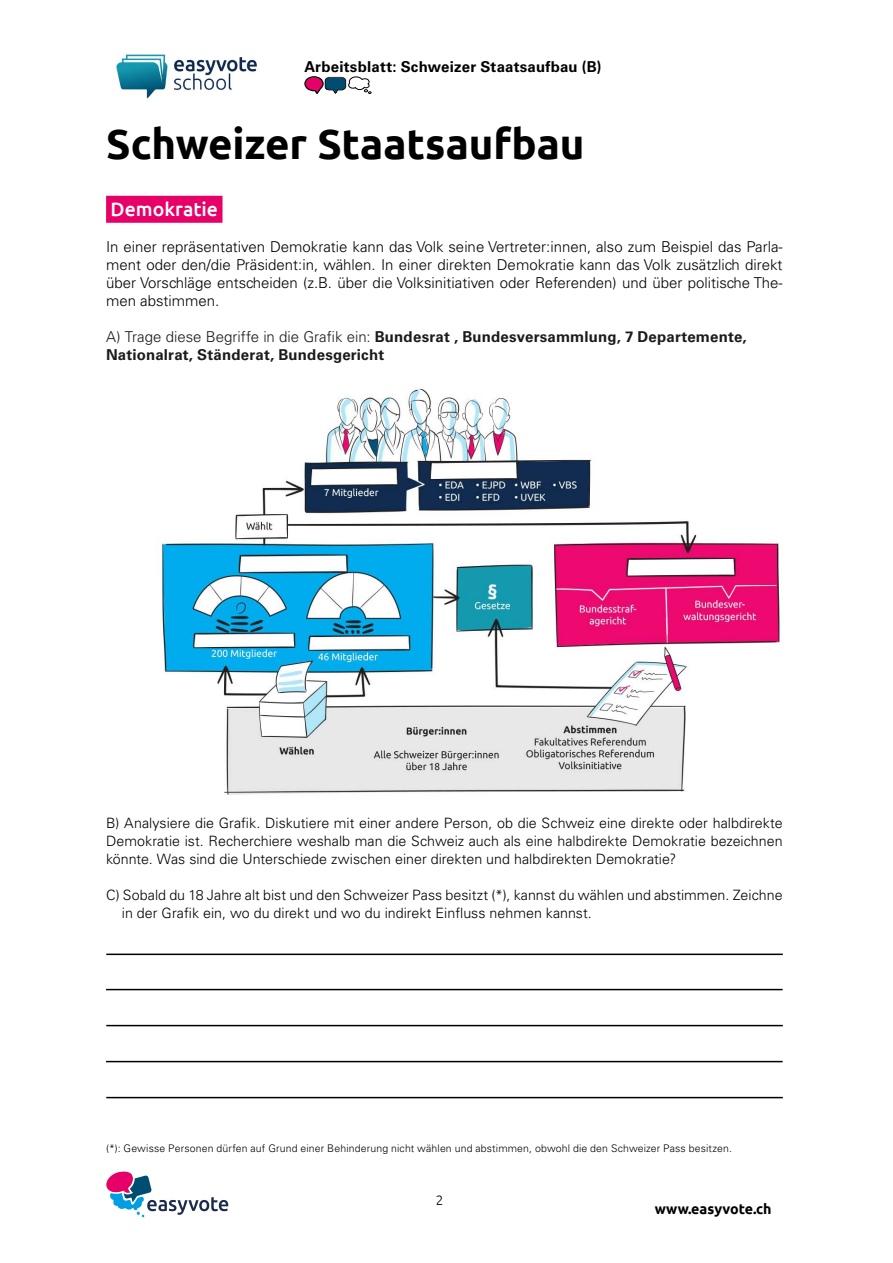
<style>
.page{position:relative;width:893px;height:1263px;background:#fff}
.page>*{position:absolute;margin:0;border:0;box-sizing:border-box;transform-origin:0 0}
.t1{font:700 42px "Ubuntu";letter-spacing:-.005em;color:#000}
.t2{font:500 19.5px "Ubuntu";color:#fff}
.t3{font:300 15px/18px "Univers LT Std";color:#000;text-align:justify}
.t4{font:700 15px/18px "Univers LT Std";letter-spacing:.015em;color:#1b1b1a}
.t5{font:700 15px "Univers LT Std";letter-spacing:.015em;color:#000}
.t6{font:300 14.25px/18px "Univers LT Std";color:#000;text-align:justify}
.t7{font:700 14.25px "Ubuntu";color:#000}
.t8{font:300 13.5px "Ubuntu";color:#000}
.t9{font:300 10.5px "Univers";letter-spacing:.015em;color:#000}
.s1{font-weight:300}
</style>
<div class="page">
<svg style="left:106px;top:1171px;width:122px;height:46px"></svg>
<img style="left:116px;top:54px;width:141px;height:45px">
<div style="left:106px;top:196px;width:116px;height:27px;background:#e60067"></div>
<hr style="left:106px;top:953px;width:677px;height:2px;background:#000">
<hr style="left:106px;top:989px;width:677px;height:1px;background:#000">
<hr style="left:106px;top:1025px;width:677px;height:1px;background:#000">
<hr style="left:106px;top:1061px;width:677px;height:1px;background:#000">
<hr style="left:106px;top:1097px;width:677px;height:1px;background:#000">
<svg style="left:304px;top:76px;width:67px;height:18px"></svg>
<img style="left:161px;top:388px;width:619px;height:407px">
<p class="t5" style="left:304px;top:58px;width:299px">Arbeitsblatt: Schweizer Staatsaufbau (B)</p>
<h1 class="t1" style="left:106px;top:118px;width:480px">Schweizer Staatsaufbau</h1>
<h2 class="t2" style="left:111px;top:197px;width:109px">Demokratie</h2>
<p class="t3" style="left:106px;top:238px;width:678px">In einer repräsentativen Demokratie kann das Volk seine Vertreter:innen, also zum Beispiel das Parla&shy;ment oder den/die Präsident:in, wählen. In einer direkten Demokratie kann das Volk zusätzlich direkt über Vorschläge entscheiden (z.B. über die Volksinitiativen oder Referenden) und über politische The&shy;men abstimmen.</p>
<p class="t4" style="left:106px;top:328px;width:642px"><span class="s1">A) Trage diese Begriffe in die Grafik ein:</span> Bundesrat , Bundesversammlung, 7 Departemente,<br>Nationalrat, Ständerat, Bundesgericht</p>
<p class="t6" style="left:106px;top:814px;width:678px">B) Analysiere die Grafik. Diskutiere mit einer andere Person, ob die Schweiz eine direkte oder halbdirekte Demokratie ist. Recherchiere weshalb man die Schweiz auch als eine halbdirekte Demokratie bezeichnen könnte. Was sind die Unterschiede zwischen einer direkten und halbdirekten Demokratie?</p>
<p class="t6" style="left:122px;top:886px;width:662px;text-indent:-16px">C) Sobald du 18 Jahre alt bist und den Schweizer Pass besitzt (*), kannst du wählen und abstimmen. Zeichne in der Grafik ein, wo du direkt und wo du indirekt Einfluss nehmen kannst.</p>
<p class="t9" style="left:106px;top:1142px;width:627px">(*): Gewisse Personen dürfen auf Grund einer Behinderung nicht wählen und abstimmen, obwohl die den Schweizer Pass besitzen.</p>
<p class="t8" style="left:436px;top:1192px;width:9px">2</p>
<p class="t7" style="left:655px;top:1200px;width:118px">www.easyvote.ch</p>
</div>
